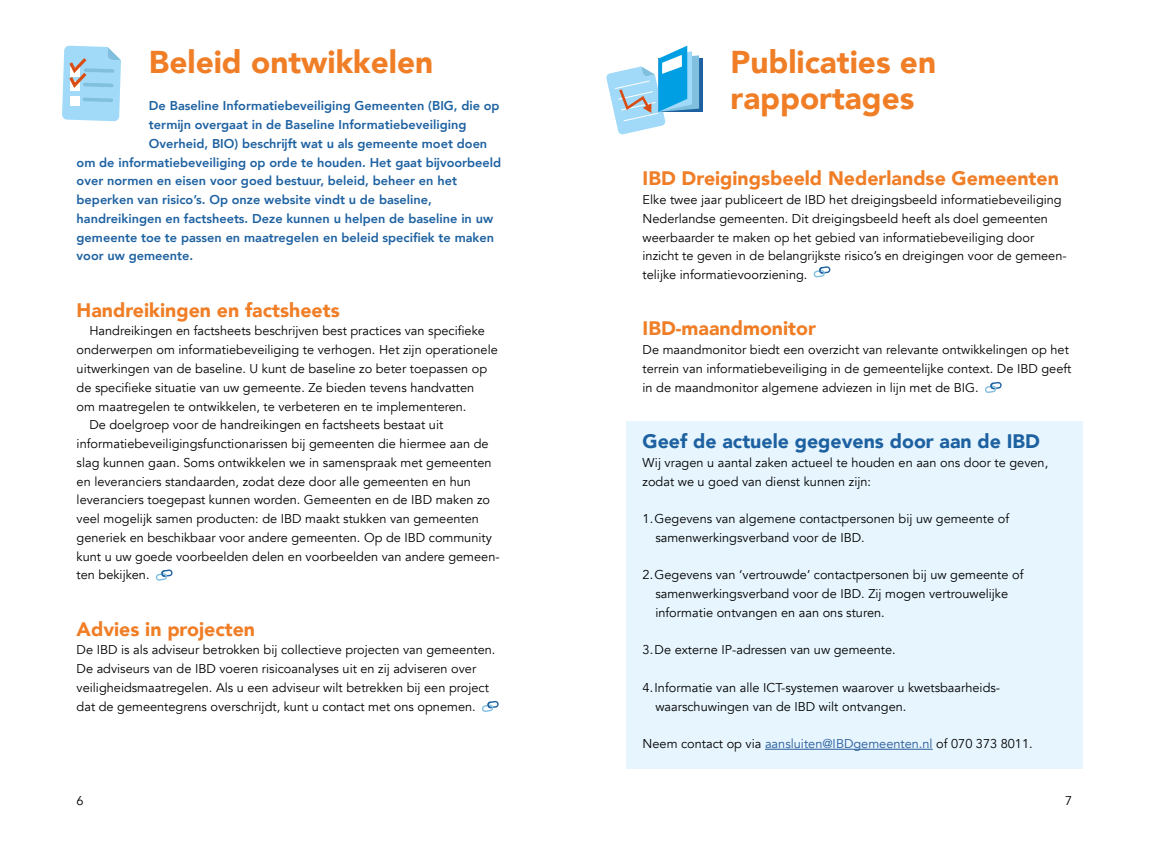
<style>
.page{position:relative;width:1149px;height:851px;background:#fff}
.page>*{position:absolute;margin:0;border:0;box-sizing:border-box;transform-origin:0 0}
.t1{font:900 31.5px/36px "Avenir";color:#f07e26}
.t2{font:900 19.5px "Avenir";color:#f07e26}
.t3{font:900 19.5px "Avenir";color:#1d61a1}
.t4{font:12.75px/18.8px "Avenir";color:#000}
.t5{font:800 12.75px "Avenir";color:#1d61a1}
.s1{color:#275b9b}
</style>
<div class="page">
<svg style="left:156px;top:569px;width:17px;height:11px"></svg>
<svg style="left:482px;top:700px;width:16px;height:12px"></svg>
<svg style="left:62px;top:46px;width:59px;height:75px;background:#a9d6ee"></svg>
<div style="left:70px;top:97px;width:9px;height:9px;background:#fff"></div>
<div style="left:626px;top:421px;width:456px;height:347px;background:#e6f5fe"></div>
<hr style="left:764px;top:748px;width:168px;height:1px;background:#275b9b">
<svg style="left:813px;top:266px;width:17px;height:11px"></svg>
<svg style="left:985px;top:382px;width:16px;height:11px"></svg>
<div style="left:658px;top:59px;width:44px;height:53px;background:#1d61a1"></div>
<svg style="left:606px;top:46px;width:93px;height:89px"></svg>
<h1 class="t1" style="left:149px;top:43px;width:286px">Beleid ontwikkelen</h1>
<p class="t5" style="left:149px;top:96px;width:352px">De Baseline Informatiebeveiliging Gemeenten (BIG, die op</p>
<p class="t5" style="left:149px;top:115px;width:319px">termijn overgaat in de Baseline Informatiebeveiliging</p>
<p class="t5" style="left:149px;top:133px;width:340px">Overheid, BIO) beschrijft wat u als gemeente moet doen</p>
<p class="t5" style="left:77px;top:152px;width:426px">om de informatiebeveiliging op orde te houden. Het gaat bijvoorbeeld</p>
<p class="t5" style="left:77px;top:171px;width:382px">over normen en eisen voor goed bestuur, beleid, beheer en het</p>
<p class="t5" style="left:77px;top:190px;width:357px">beperken van risico’s. Op onze website vindt u de baseline,</p>
<p class="t5" style="left:77px;top:208px;width:418px">handreikingen en factsheets. Deze kunnen u helpen de baseline in uw</p>
<p class="t5" style="left:77px;top:227px;width:419px">gemeente toe te passen en maatregelen en beleid specifiek te maken</p>
<p class="t5" style="left:77px;top:246px;width:118px">voor uw gemeente.</p>
<h2 class="t2" style="left:77px;top:293px;width:264px">Handreikingen en factsheets</h2>
<p class="t4" style="left:89px;top:322px;width:397px">Handreikingen en factsheets beschrijven best practices van specifieke</p>
<p class="t4" style="left:77px;top:340px;width:422px">onderwerpen om informatiebeveiliging te verhogen. Het zijn operationele</p>
<p class="t4" style="left:77px;top:359px;width:412px">uitwerkingen van de baseline. U kunt de baseline zo beter toepassen op</p>
<p class="t4" style="left:77px;top:378px;width:399px">de specifieke situatie van uw gemeente. Ze bieden tevens handvatten</p>
<p class="t4" style="left:77px;top:397px;width:391px">om maatregelen te ontwikkelen, te verbeteren en te implementeren.</p>
<p class="t4" style="left:89px;top:415px;width:355px">De doelgroep voor de handreikingen en factsheets bestaat uit</p>
<p class="t4" style="left:77px;top:434px;width:413px">informatiebeveiligingsfunctionarissen bij gemeenten die hiermee aan de</p>
<p class="t4" style="left:77px;top:453px;width:416px">slag kunnen gaan. Soms ontwikkelen we in samenspraak met gemeenten</p>
<p class="t4" style="left:77px;top:472px;width:396px">en leveranciers standaarden, zodat deze door alle gemeenten en hun</p>
<p class="t4" style="left:77px;top:491px;width:415px">leveranciers toegepast kunnen worden. Gemeenten en de IBD maken zo</p>
<p class="t4" style="left:77px;top:509px;width:404px">veel mogelijk samen producten: de IBD maakt stukken van gemeenten</p>
<p class="t4" style="left:77px;top:528px;width:417px">generiek en beschikbaar voor andere gemeenten. Op de IBD community</p>
<p class="t4" style="left:77px;top:547px;width:424px">kunt u uw goede voorbeelden delen en voorbeelden van andere gemeen-</p>
<p class="t4" style="left:77px;top:566px;width:74px">ten bekijken.</p>
<h2 class="t2" style="left:77px;top:612px;width:180px">Advies in projecten</h2>
<p class="t4" style="left:77px;top:640px;width:420px">De IBD is als adviseur betrokken bij collectieve projecten van gemeenten.<br>De adviseurs van de IBD voeren risicoanalyses uit en zij adviseren over veiligheidsmaatregelen. Als u een adviseur wilt betrekken bij een project dat de gemeentegrens overschrijdt, kunt u contact met ons opnemen.</p>
<p class="t4" style="left:77px;top:790px;width:9px">6</p>
<h1 class="t1" style="left:730px;top:43px;width:207px">Publicaties en rapportages</h1>
<h2 class="t2" style="left:642px;top:162px;width:418px">IBD Dreigingsbeeld Nederlandse Gemeenten</h2>
<p class="t4" style="left:642px;top:190px;width:425px">Elke twee jaar publiceert de IBD het dreigingsbeeld informatiebeveiliging Nederlandse gemeenten. Dit dreigingsbeeld heeft als doel gemeenten weerbaarder te maken op het gebied van informatiebeveiliging door inzicht te geven in de belangrijkste risico’s en dreigingen voor de gemeen&shy;telijke informatievoorziening.</p>
<h2 class="t2" style="left:642px;top:312px;width:175px">IBD-maandmonitor</h2>
<p class="t4" style="left:642px;top:340px;width:430px">De maandmonitor biedt een overzicht van relevante ontwikkelingen op het terrein van informatiebeveiliging in de gemeentelijke context. De IBD geeft in de maandmonitor algemene adviezen in lijn met de BIG.</p>
<h2 class="t3" style="left:642px;top:424px;width:399px">Geef de actuele gegevens door aan de IBD</h2>
<p class="t4" style="left:642px;top:453px;width:407px">Wij vragen u aantal zaken actueel te houden en aan ons door te geven, zodat we u goed van dienst kunnen zijn:</p>
<p class="t4" style="left:655px;top:509px;width:355px;text-indent:-13px">1.Gegevens van algemene contactpersonen bij uw gemeente of samenwerkingsverband voor de IBD.</p>
<p class="t4" style="left:655px;top:565px;width:369px;text-indent:-13px">2.Gegevens van ‘vertrouwde’ contactpersonen bij uw gemeente of samenwerkingsverband voor de IBD. Zij mogen vertrouwelijke informatie ontvangen en aan ons sturen.</p>
<p class="t4" style="left:642px;top:640px;width:254px">3.De externe IP-adressen van uw gemeente.</p>
<p class="t4" style="left:655px;top:678px;width:345px;text-indent:-13px">4.Informatie van alle ICT-systemen waarover u kwetsbaarheids&shy;waarschuwingen van de IBD wilt ontvangen.</p>
<p class="t4" style="left:642px;top:734px;width:391px">Neem contact op via <span class="s1">aansluiten@IBDgemeenten.nl</span> of 070 373 8011.</p>
<p class="t4" style="left:1064px;top:790px;width:9px">7</p>
</div>
